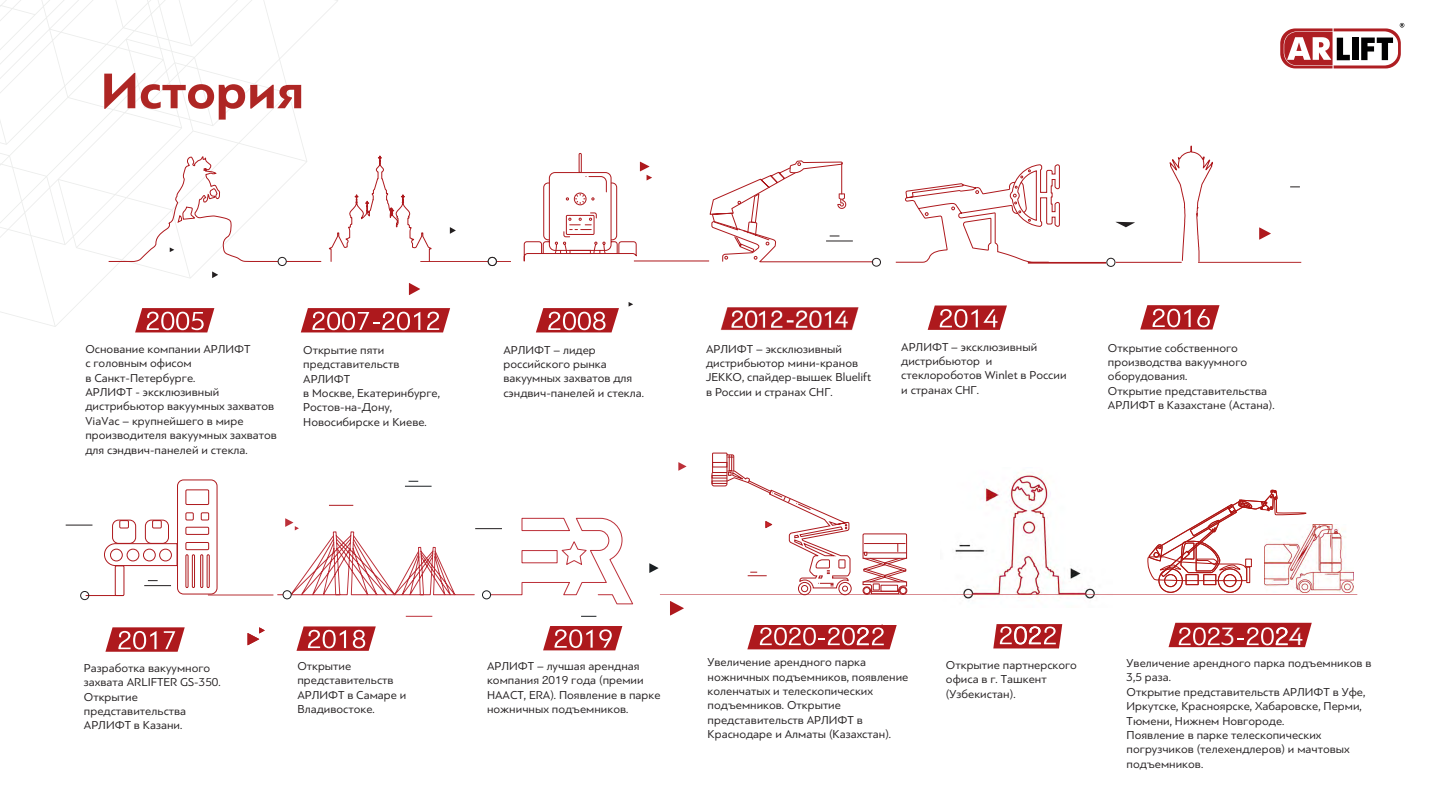
<style>
.page{position:relative;width:1440px;height:810px;background:#fff}
.page>*{position:absolute;margin:0;border:0;box-sizing:border-box;transform-origin:0 0}
.t1{font:700 52.5px "PF Bague Sans Pro";color:#ae2624}
.t2{font:26.25px "PF Bague Sans Pro";color:#fff}
.t3{font:12px/14.4px "PF Bague Sans Pro";color:#231f20}
</style>
<div class="page">
<img style="left:955px;top:474px;width:141px;height:127px">
<svg style="left:0;top:0;width:338px;height:327px"></svg>
<svg style="left:678px;top:462px;width:8px;height:9px"></svg>
<svg style="left:405px;top:481px;width:27px;height:6px"></svg>
<svg style="left:406px;top:616px;width:26px;height:1px"></svg>
<svg style="left:581px;top:616px;width:15px;height:1px"></svg>
<svg style="left:649px;top:563px;width:10px;height:10px"></svg>
<hr style="left:660px;top:594px;width:697px;height:1px;background:#bc3039">
<hr style="left:86px;top:595px;width:37px;height:1px;background:#ae191d">
<hr style="left:208px;top:595px;width:65px;height:1px;background:#ae191d">
<svg style="left:928px;top:306px;width:79px;height:24px;background:#c15053"></svg>
<svg style="left:105px;top:627px;width:80px;height:25px"></svg>
<svg style="left:66px;top:525px;width:26px;height:1px"></svg>
<svg style="left:329px;top:505px;width:24px;height:1px"></svg>
<svg style="left:144px;top:580px;width:27px;height:6px"></svg>
<hr style="left:420px;top:261px;width:91px;height:1px;background:#ae191d">
<hr style="left:282px;top:261px;width:39px;height:1px;background:#ae191d">
<svg style="left:135px;top:308px;width:79px;height:24px"></svg>
<svg style="left:301px;top:308px;width:149px;height:24px;background:#bf4b4e"></svg>
<svg style="left:536px;top:308px;width:83px;height:24px"></svg>
<svg style="left:709px;top:160px;width:164px;height:103px"></svg>
<svg style="left:895px;top:164px;width:165px;height:99px"></svg>
<div style="left:112px;top:520px;width:24px;height:24px;border:1px solid #ae191d;border-radius:6px"></div>
<div style="left:115px;top:565px;width:9px;height:31px;border:1px solid #ae191d"></div>
<div style="left:119px;top:520px;width:10px;height:8px;border:1px solid #ae191d"></div>
<div style="left:145px;top:520px;width:24px;height:24px;border:1px solid #ae191d;border-radius:6px"></div>
<div style="left:177px;top:480px;width:40px;height:114px;border:1px solid #ae191d;border-radius:6px"></div>
<svg style="left:104px;top:543px;width:74px;height:23px"></svg>
<div style="left:110px;top:549px;width:13px;height:12px;border:1px solid #ae191d;border-radius:50%"></div>
<div style="left:127px;top:549px;width:12px;height:12px;border:1px solid #ae191d;border-radius:50%"></div>
<div style="left:143px;top:549px;width:13px;height:12px;border:1px solid #ae191d;border-radius:50%"></div>
<div style="left:159px;top:549px;width:13px;height:12px;border:1px solid #ae191d;border-radius:50%"></div>
<div style="left:152px;top:520px;width:10px;height:8px;border:1px solid #ae191d"></div>
<div style="left:186px;top:489px;width:23px;height:16px;border:1px solid #ae191d"></div>
<div style="left:186px;top:542px;width:23px;height:8px;border:1px solid #ae191d"></div>
<div style="left:186px;top:527px;width:23px;height:8px;border:1px solid #ae191d"></div>
<div style="left:186px;top:512px;width:8px;height:8px;border:1px solid #ae191d"></div>
<div style="left:186px;top:554px;width:2px;height:34px;border:1px solid #ae191d"></div>
<div style="left:192px;top:554px;width:3px;height:34px;border:1px solid #ae191d"></div>
<div style="left:200px;top:554px;width:3px;height:34px;border:1px solid #ae191d"></div>
<div style="left:207px;top:554px;width:3px;height:34px;border:1px solid #ae191d"></div>
<div style="left:201px;top:512px;width:8px;height:8px;border:1px solid #ae191d"></div>
<div style="left:278px;top:257px;width:9px;height:9px;border:1px solid #231f20;border-radius:50%"></div>
<svg style="left:329px;top:155px;width:103px;height:107px"></svg>
<svg style="left:523px;top:153px;width:129px;height:109px"></svg>
<svg style="left:212px;top:271px;width:6px;height:7px"></svg>
<svg style="left:108px;top:146px;width:177px;height:117px"></svg>
<svg style="left:409px;top:283px;width:11px;height:12px"></svg>
<svg style="left:450px;top:227px;width:6px;height:7px"></svg>
<svg style="left:629px;top:302px;width:4px;height:5px"></svg>
<div style="left:1045px;top:253px;width:8px;height:8px;background:#fff;border-radius:50%"></div>
<div style="left:80px;top:591px;width:9px;height:9px;border:1px solid #231f20;border-radius:50%"></div>
<svg style="left:297px;top:626px;width:79px;height:25px"></svg>
<svg style="left:277px;top:518px;width:357px;height:86px"></svg>
<div style="left:872px;top:258px;width:9px;height:9px;border:1px solid #231f20;border-radius:50%"></div>
<svg style="left:543px;top:626px;width:79px;height:24px"></svg>
<div style="left:863px;top:586px;width:8px;height:9px;border:1px solid #ac191d;border-radius:50%"></div>
<div style="left:899px;top:586px;width:8px;height:9px;border:1px solid #ac191d;border-radius:50%"></div>
<svg style="left:862px;top:533px;width:45px;height:61px"></svg>
<svg style="left:711px;top:452px;width:141px;height:144px"></svg>
<div style="left:630px;top:256px;width:8px;height:8px;background:#fff;border-radius:50%"></div>
<svg style="left:248px;top:627px;width:17px;height:18px"></svg>
<svg style="left:670px;top:601px;width:14px;height:15px"></svg>
<hr style="left:634px;top:261px;width:75px;height:1px;background:#ae191d">
<div style="left:488px;top:257px;width:8px;height:9px;background:#fff;border-radius:50%"></div>
<div style="left:488px;top:257px;width:9px;height:9px;border:1px solid #231f20;border-radius:50%"></div>
<hr style="left:1028px;top:262px;width:78px;height:1px;background:#ae191d">
<hr style="left:1116px;top:262px;width:66px;height:1px;background:#ae191d">
<hr style="left:1198px;top:262px;width:104px;height:1px;background:#ae191d">
<svg style="left:1140px;top:305px;width:80px;height:25px"></svg>
<svg style="left:1169px;top:145px;width:44px;height:118px"></svg>
<svg style="left:1259px;top:227px;width:12px;height:13px"></svg>
<svg style="left:1116px;top:222px;width:19px;height:5px"></svg>
<div style="left:1106px;top:258px;width:9px;height:9px;border:1px solid #231f20;border-radius:50%"></div>
<div style="left:1301px;top:258px;width:9px;height:8px;background:#fff;border-radius:50%"></div>
<img style="left:720px;top:307px;width:139px;height:23px">
<svg style="left:747px;top:625px;width:150px;height:24px;background:#c04e52"></svg>
<svg style="left:1280px;top:23px;width:124px;height:45px"></svg>
<svg style="left:993px;top:624px;width:69px;height:24px"></svg>
<svg style="left:1146px;top:489px;width:166px;height:159px"></svg>
<img style="left:1265px;top:525px;width:89px;height:68px">
<h1 class="t1" style="left:101px;top:59px;width:205px">История</h1>
<p class="t3" style="left:901px;top:339px;width:167px">АРЛИФТ – эксклюзивный дистрибьютор и стеклороботов Winlet в России и странах СНГ.</p>
<p class="t3" style="left:85px;top:342px;width:193px">Основание компании АРЛИФТ<br>с головным офисом<br>в Санкт-Петербурге.<br>АРЛИФТ - эксклюзивный дистрибьютор вакуумных захватов<br>ViaVac – крупнейшего в мире производителя вакуумных захватов для сэндвич-панелей и стекла.</p>
<p class="t3" style="left:1108px;top:340px;width:168px">Открытие собственного производства вакуумного оборудования.<br>Открытие представительства<br>АРЛИФТ в Казахстане (Астана).</p>
<p class="t3" style="left:706px;top:341px;width:166px">АРЛИФТ – эксклюзивный дистрибьютор мини-кранов<br>JEKKO, спайдер-вышек Bluelift в России и странах СНГ.</p>
<p class="t3" style="left:503px;top:342px;width:142px">АРЛИФТ – лидер российского рынка вакуумных захватов для сэндвич-панелей и стекла.</p>
<p class="t3" style="left:303px;top:343px;width:138px">Открытие пяти представительств<br>АРЛИФТ<br>в Москве, Екатеринбурге,<br>Ростов-на-Дону,<br>Новосибирске и Киеве.</p>
<p class="t3" style="left:84px;top:661px;width:138px">Разработка вакуумного захвата ARLIFTER GS-350.<br>Открытие представительства<br>АРЛИФТ в Казани.</p>
<p class="t3" style="left:297px;top:659px;width:111px">Открытие представительств<br>АРЛИФТ в Самаре и<br>Владивостоке.</p>
<p class="t3" style="left:487px;top:659px;width:175px">АРЛИФТ – лучшая арендная компания 2019 года (премии<br>НААСТ, ERA). Появление в парке ножничных подъемников.</p>
<h2 class="t2" style="left:1221px;top:621px;width:16px">3</h2>
<h2 class="t2" style="left:1289px;top:621px;width:16px">4</h2>
<p class="t3" style="left:708px;top:655px;width:202px">Увеличение арендного парка ножничных подъемников, появление коленчатых и телескопических подъемников. Открытие представительств АРЛИФТ в<br>Краснодаре и Алматы (Казахстан).</p>
<p class="t3" style="left:1127px;top:656px;width:246px">Увеличение арендного парка подъемников в<br>3,5 раза.<br>Открытие представительств АРЛИФТ в Уфе,<br>Иркутске, Красноярске, Хабаровске, Перми,<br>Тюмени, Нижнем Новгороде.<br>Появление в парке телескопических погрузчиков (телехендлеров) и мачтовых подъемников.</p>
<p class="t3" style="left:946px;top:658px;width:133px">Открытие партнерского офиса в г. Ташкент (Узбекистан).</p>
</div>
